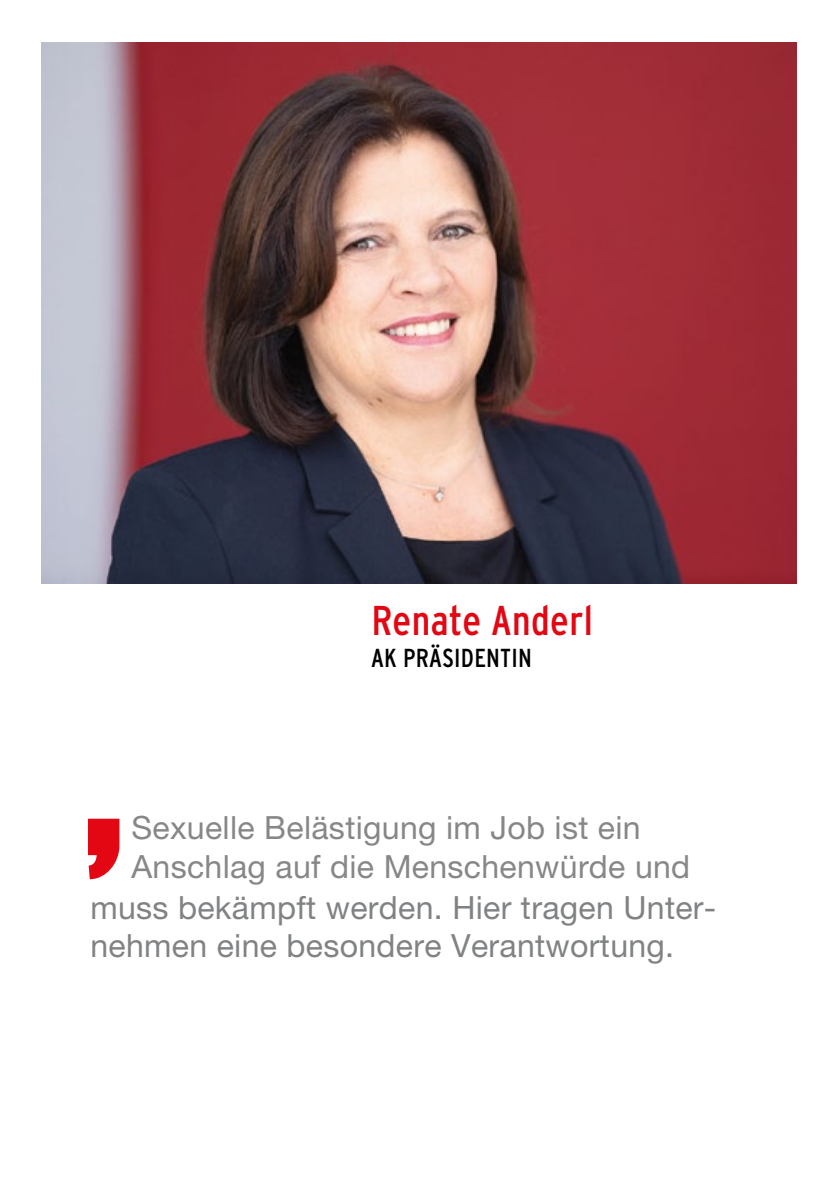
<style>
.page{position:relative;width:840px;height:1191px;background:#fff}
.page>*{position:absolute;margin:0;border:0;box-sizing:border-box;transform-origin:0 0}
.t1{font:condensed 41.6px "Interstate";letter-spacing:.01em;color:#e30613}
.t2{font:32px "Helvetica Neue LT Std";letter-spacing:.01em;color:#808284}
.t3{font:32px "Helvetica Neue LT Std";letter-spacing:.01em;color:#878787}
.t4{font:condensed 26px "Interstate";letter-spacing:.01em;color:#000}
</style>
<div class="page">
<svg style="left:88px;top:818px;width:31px;height:61px;background:#e72f3a"></svg>
<img style="left:42px;top:43px;width:754px;height:540px">
<p class="t1" style="left:371px;top:597px;width:223px">Renate Anderl</p>
<p class="t4" style="left:371px;top:643px;width:162px">AK PRÄSIDENTIN</p>
<p class="t3" style="left:131px;top:809px;width:510px">Sexuelle Belästigung im Job ist ein</p>
<p class="t3" style="left:131px;top:847px;width:560px">Anschlag auf die Menschenwürde und</p>
<p class="t2" style="left:90px;top:888px;width:627px">muss bekämpft werden. Hier tragen Unter-</p>
<p class="t2" style="left:90px;top:926px;width:585px">nehmen eine besondere Verantwortung.</p>
</div>
